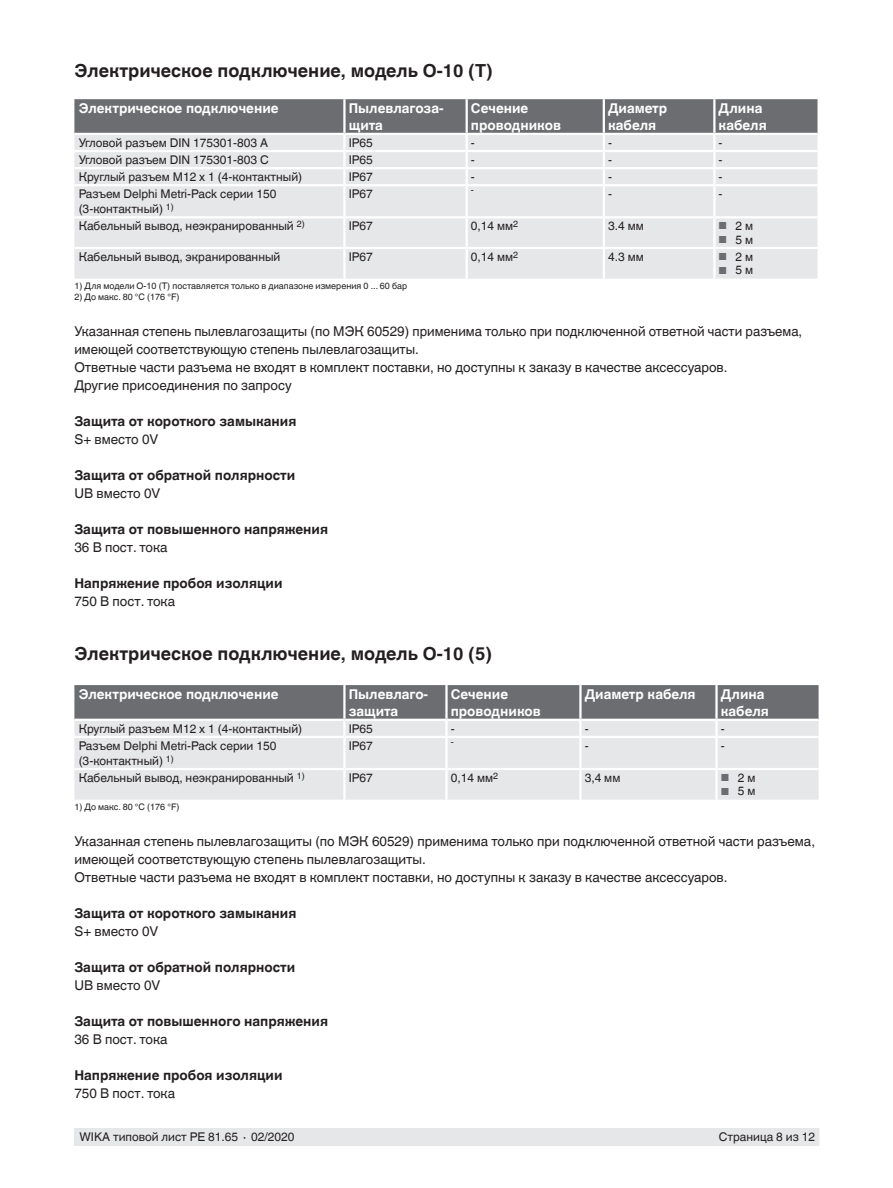
<style>
.page{position:relative;width:893px;height:1188px;background:#fff}
.page>*{position:absolute;margin:0;border:0;box-sizing:border-box;transform-origin:0 0}
.t1{font:700 18px "Helvetica World";color:#231f20}
.t2{font:13.5px/18px "Helvetica World";color:#231f20}
.t3{font:700 13.5px "Helvetica World";color:#231f20}
.t4{font:700 13.5px/16.5px "Helvetica World";color:#fff}
.t5{font:12px/15px "Helvetica World";color:#231f20}
.t6{font:9px "Helvetica World";color:#231f20}
.s1{font-size:10.2px;color:#6c6d70}
</style>
<div class="page">
<div style="left:75px;top:1128px;width:744px;height:17px;background:#e6e7e9"></div>
<div style="left:74px;top:186px;width:743px;height:93px;background:#e6e7e9"></div>
<svg style="left:74px;top:99px;width:743px;height:85px;background:#b8b9bb"></svg>
<hr style="left:343px;top:186px;width:3px;height:30px;background:#fff">
<hr style="left:466px;top:186px;width:2px;height:30px;background:#fff">
<hr style="left:603px;top:186px;width:2px;height:30px;background:#fff">
<hr style="left:713px;top:186px;width:2px;height:30px;background:#fff">
<hr style="left:74px;top:216px;width:270px;height:2px;background:#fff">
<hr style="left:344px;top:216px;width:123px;height:2px;background:#fff">
<hr style="left:343px;top:218px;width:3px;height:29px;background:#fff">
<hr style="left:467px;top:216px;width:137px;height:2px;background:#fff">
<hr style="left:466px;top:218px;width:2px;height:29px;background:#fff">
<hr style="left:604px;top:216px;width:110px;height:2px;background:#fff">
<hr style="left:603px;top:218px;width:2px;height:29px;background:#fff">
<hr style="left:714px;top:216px;width:103px;height:2px;background:#fff">
<hr style="left:713px;top:218px;width:2px;height:29px;background:#fff">
<hr style="left:74px;top:247px;width:270px;height:2px;background:#fff">
<hr style="left:344px;top:247px;width:123px;height:2px;background:#fff">
<hr style="left:343px;top:249px;width:3px;height:30px;background:#fff">
<hr style="left:467px;top:247px;width:137px;height:2px;background:#fff">
<hr style="left:466px;top:249px;width:2px;height:30px;background:#fff">
<hr style="left:604px;top:247px;width:110px;height:2px;background:#fff">
<hr style="left:603px;top:249px;width:2px;height:30px;background:#fff">
<hr style="left:714px;top:247px;width:103px;height:2px;background:#fff">
<hr style="left:713px;top:249px;width:2px;height:30px;background:#fff">
<div style="left:74px;top:685px;width:745px;height:34px;background:#6c6d70"></div>
<div style="left:74px;top:721px;width:745px;height:79px;background:#e6e7e9"></div>
<hr style="left:343px;top:685px;width:3px;height:34px;background:#fff">
<hr style="left:445px;top:685px;width:3px;height:34px;background:#fff">
<hr style="left:579px;top:685px;width:3px;height:34px;background:#fff">
<hr style="left:715px;top:685px;width:3px;height:34px;background:#fff">
<hr style="left:343px;top:721px;width:3px;height:15px;background:#fff">
<hr style="left:445px;top:721px;width:3px;height:15px;background:#fff">
<hr style="left:579px;top:721px;width:3px;height:15px;background:#fff">
<hr style="left:715px;top:721px;width:3px;height:15px;background:#fff">
<hr style="left:74px;top:736px;width:270px;height:2px;background:#fff">
<hr style="left:344px;top:736px;width:102px;height:2px;background:#fff">
<hr style="left:343px;top:738px;width:3px;height:30px;background:#fff">
<hr style="left:446px;top:736px;width:134px;height:2px;background:#fff">
<hr style="left:445px;top:738px;width:3px;height:30px;background:#fff">
<hr style="left:580px;top:736px;width:136px;height:2px;background:#fff">
<hr style="left:579px;top:738px;width:3px;height:30px;background:#fff">
<hr style="left:716px;top:736px;width:103px;height:2px;background:#fff">
<hr style="left:715px;top:738px;width:3px;height:30px;background:#fff">
<hr style="left:74px;top:768px;width:270px;height:2px;background:#fff">
<hr style="left:344px;top:768px;width:102px;height:2px;background:#fff">
<hr style="left:343px;top:770px;width:3px;height:30px;background:#fff">
<hr style="left:446px;top:768px;width:134px;height:2px;background:#fff">
<hr style="left:445px;top:770px;width:3px;height:30px;background:#fff">
<hr style="left:580px;top:768px;width:136px;height:2px;background:#fff">
<hr style="left:579px;top:770px;width:3px;height:30px;background:#fff">
<hr style="left:716px;top:768px;width:103px;height:2px;background:#fff">
<hr style="left:715px;top:770px;width:3px;height:30px;background:#fff">
<h1 class="t1" style="left:74px;top:60px;width:420px">Электрическое подключение, модель O-10 (T)</h1>
<p class="t4" style="left:79px;top:100px;width:201px">Электрическое подключение</p>
<p class="t4" style="left:349px;top:100px;width:96px">Пылевлагоза&shy;щита</p>
<p class="t4" style="left:471px;top:100px;width:92px">Сечение проводников</p>
<p class="t4" style="left:608px;top:100px;width:61px">Диаметр кабеля</p>
<p class="t4" style="left:719px;top:100px;width:50px">Длина кабеля</p>
<p class="t5" style="left:79px;top:135px;width:191px">Угловой разъем DIN 175301-803 A</p>
<p class="t5" style="left:349px;top:135px;width:26px">IP65</p>
<p class="t5" style="left:471px;top:135px;width:5px">-</p>
<p class="t5" style="left:608px;top:135px;width:5px">-</p>
<p class="t5" style="left:719px;top:135px;width:5px">-</p>
<p class="t5" style="left:79px;top:152px;width:192px">Угловой разъем DIN 175301-803 C</p>
<p class="t5" style="left:349px;top:152px;width:26px">IP65</p>
<p class="t5" style="left:471px;top:152px;width:5px">-</p>
<p class="t5" style="left:608px;top:152px;width:5px">-</p>
<p class="t5" style="left:719px;top:152px;width:5px">-</p>
<p class="t5" style="left:79px;top:169px;width:225px">Круглый разъем M12 x 1 (4-контактный)</p>
<p class="t5" style="left:349px;top:169px;width:26px">IP67</p>
<p class="t5" style="left:471px;top:169px;width:5px">-</p>
<p class="t5" style="left:608px;top:169px;width:5px">-</p>
<p class="t5" style="left:719px;top:169px;width:5px">-</p>
<p class="t5" style="left:79px;top:186px;width:199px">Разъем Delphi Metri-Pack серии 150 (3-контактный) <sup>1)</sup></p>
<p class="t5" style="left:349px;top:186px;width:26px">IP67</p>
<p class="t6" style="left:471px;top:185px;width:4px">-</p>
<p class="t5" style="left:608px;top:186px;width:5px">-</p>
<p class="t5" style="left:719px;top:186px;width:5px">-</p>
<p class="t5" style="left:79px;top:219px;width:227px">Кабельный вывод, неэкранированный <sup>2)</sup></p>
<p class="t5" style="left:349px;top:219px;width:26px">IP67</p>
<p class="t5" style="left:471px;top:219px;width:49px">0,14 мм<sup>2</sup></p>
<p class="t5" style="left:608px;top:219px;width:37px">3.4 мм</p>
<p class="t5" style="left:719px;top:219px;width:36px"><span class="s1">■</span> 2 м</p>
<p class="t5" style="left:719px;top:232px;width:36px"><span class="s1">■</span> 5 м</p>
<p class="t5" style="left:79px;top:249px;width:203px">Кабельный вывод, экранированный</p>
<p class="t5" style="left:349px;top:249px;width:26px">IP67</p>
<p class="t5" style="left:471px;top:249px;width:49px">0,14 мм<sup>2</sup></p>
<p class="t5" style="left:608px;top:249px;width:37px">4.3 мм</p>
<p class="t5" style="left:719px;top:249px;width:36px"><span class="s1">■</span> 2 м</p>
<p class="t5" style="left:719px;top:263px;width:36px"><span class="s1">■</span> 5 м</p>
<p class="t6" style="left:74px;top:281px;width:334px">1) Для модели O-10 (T) поставляется только в диапазоне измерения 0 ... 60 бар</p>
<p class="t6" style="left:74px;top:291px;width:106px">2) До макс. 80 °C (176 °F)</p>
<p class="t2" style="left:74px;top:322px;width:729px">Указанная степень пылевлагозащиты (по МЭК 60529) применима только при подключенной ответной части разъема, имеющей соответствующую степень пылевлагозащиты.<br>Ответные части разъема не входят в комплект поставки, но доступны к заказу в качестве аксессуаров.<br>Другие присоединения по запросу</p>
<p class="t3" style="left:74px;top:413px;width:224px">Защита от короткого замыкания</p>
<p class="t2" style="left:74px;top:430px;width:86px">S+ вместо 0V</p>
<p class="t3" style="left:74px;top:467px;width:222px">Защита от обратной полярности</p>
<p class="t2" style="left:74px;top:484px;width:87px">UB вместо 0V</p>
<p class="t3" style="left:74px;top:521px;width:255px">Защита от повышенного напряжения</p>
<p class="t2" style="left:74px;top:538px;width:95px">36 В пост. тока</p>
<p class="t3" style="left:74px;top:575px;width:210px">Напряжение пробоя изоляции</p>
<p class="t2" style="left:74px;top:592px;width:102px">750 В пост. тока</p>
<h1 class="t1" style="left:74px;top:643px;width:419px">Электрическое подключение, модель O-10 (5)</h1>
<p class="t4" style="left:79px;top:686px;width:201px">Электрическое подключение</p>
<p class="t4" style="left:349px;top:686px;width:81px">Пылевлаго&shy;защита</p>
<p class="t4" style="left:451px;top:686px;width:92px">Сечение проводников</p>
<p class="t4" style="left:585px;top:686px;width:112px">Диаметр кабеля</p>
<p class="t4" style="left:721px;top:686px;width:50px">Длина кабеля</p>
<p class="t5" style="left:79px;top:721px;width:225px">Круглый разъем M12 x 1 (4-контактный)</p>
<p class="t5" style="left:349px;top:721px;width:26px">IP65</p>
<p class="t5" style="left:451px;top:721px;width:5px">-</p>
<p class="t5" style="left:585px;top:721px;width:5px">-</p>
<p class="t5" style="left:721px;top:721px;width:5px">-</p>
<p class="t5" style="left:79px;top:738px;width:199px">Разъем Delphi Metri-Pack серии 150 (3-контактный) <sup>1)</sup></p>
<p class="t5" style="left:349px;top:738px;width:26px">IP67</p>
<p class="t6" style="left:451px;top:736px;width:4px">-</p>
<p class="t5" style="left:585px;top:738px;width:5px">-</p>
<p class="t5" style="left:721px;top:738px;width:5px">-</p>
<p class="t5" style="left:79px;top:770px;width:227px">Кабельный вывод, неэкранированный <sup>1)</sup></p>
<p class="t5" style="left:349px;top:770px;width:26px">IP67</p>
<p class="t5" style="left:451px;top:770px;width:49px">0,14 мм<sup>2</sup></p>
<p class="t5" style="left:585px;top:770px;width:37px">3,4 мм</p>
<p class="t5" style="left:721px;top:770px;width:36px"><span class="s1">■</span> 2 м</p>
<p class="t5" style="left:721px;top:784px;width:36px"><span class="s1">■</span> 5 м</p>
<p class="t6" style="left:74px;top:802px;width:106px">1) До макс. 80 °C (176 °F)</p>
<p class="t2" style="left:74px;top:832px;width:742px">Указанная степень пылевлагозащиты (по МЭК 60529) применима только при подключенной ответной части разъема, имеющей соответствующую степень пылевлагозащиты.<br>Ответные части разъема не входят в комплект поставки, но доступны к заказу в качестве аксессуаров.</p>
<p class="t3" style="left:74px;top:906px;width:224px">Защита от короткого замыкания</p>
<p class="t2" style="left:74px;top:922px;width:86px">S+ вместо 0V</p>
<p class="t3" style="left:74px;top:960px;width:222px">Защита от обратной полярности</p>
<p class="t2" style="left:74px;top:976px;width:87px">UB вместо 0V</p>
<p class="t3" style="left:74px;top:1014px;width:255px">Защита от повышенного напряжения</p>
<p class="t2" style="left:74px;top:1030px;width:95px">36 В пост. тока</p>
<p class="t3" style="left:74px;top:1068px;width:210px">Напряжение пробоя изоляции</p>
<p class="t2" style="left:74px;top:1084px;width:102px">750 В пост. тока</p>
<p class="t5" style="left:80px;top:1130px;width:217px">WIKA типовой лист PE 81.65 ∙ 02/2020</p>
<p class="t5" style="left:719px;top:1130px;width:98px">Страница 8 из 12</p>
</div>
